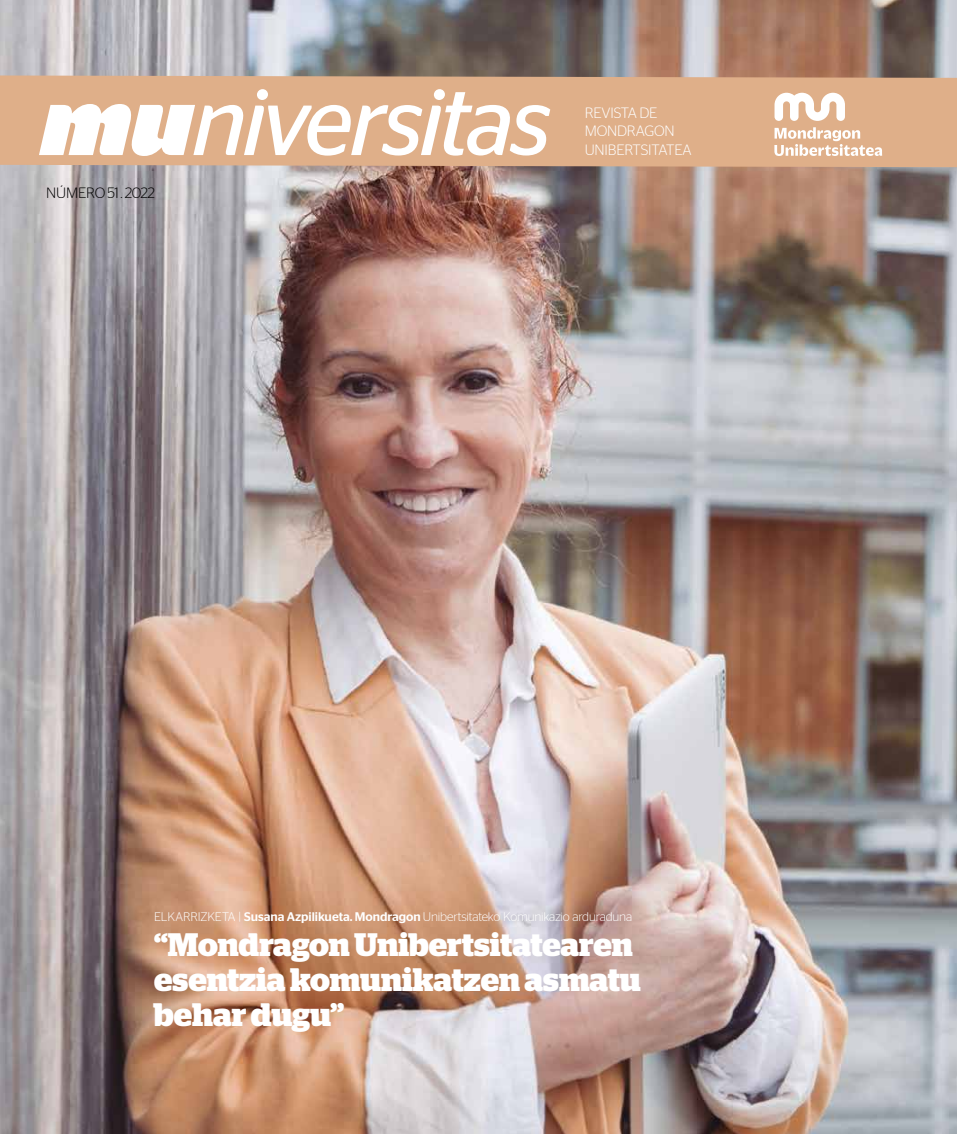
<style>
.page{position:relative;width:957px;height:1134px;background:#fff}
.page>*{position:absolute;margin:0;border:0;box-sizing:border-box;transform-origin:0 0}
.t1{font:700 32.5px/35px "Stag";color:#fff}
.t2{font:300 15px/18.8px "Stag Sans Round";letter-spacing:-.01em;color:#fff}
.t3{font:300 15px "Stag Sans Round";letter-spacing:-.025em;color:#000}
.t4{font:300 12.5px "Stag Sans";letter-spacing:-.015em;color:#fff}
.s1{font-weight:500}
</style>
<div class="page">
<img style="left:0;top:0;width:957px;height:1134px">
<div style="left:0;top:75px;width:957px;height:92px;background:#dfaf89"></div>
<svg style="left:39px;top:89px;width:511px;height:67px"></svg>
<svg style="left:774px;top:127px;width:108px;height:29px"></svg>
<svg style="left:774px;top:93px;width:71px;height:28px"></svg>
<p class="t3" style="left:46px;top:184px;width:110px">NÚMERO 51. 2022</p>
<p class="t2" style="left:585px;top:103px;width:108px">REVISTA DE<br>MONDRAGON<br>UNIBERTSITATEA</p>
<p class="t4" style="left:154px;top:910px;width:479px">ELKARRIZKETA | <span class="s1">Susana Azpilikueta. Mondragon</span> Unibertsitateko Komunikazio arduraduna</p>
<h1 class="t1" style="left:154px;top:927px;width:488px">“Mondragon Unibertsitatearen esentzia komunikatzen asmatu behar dugu”</h1>
</div>
